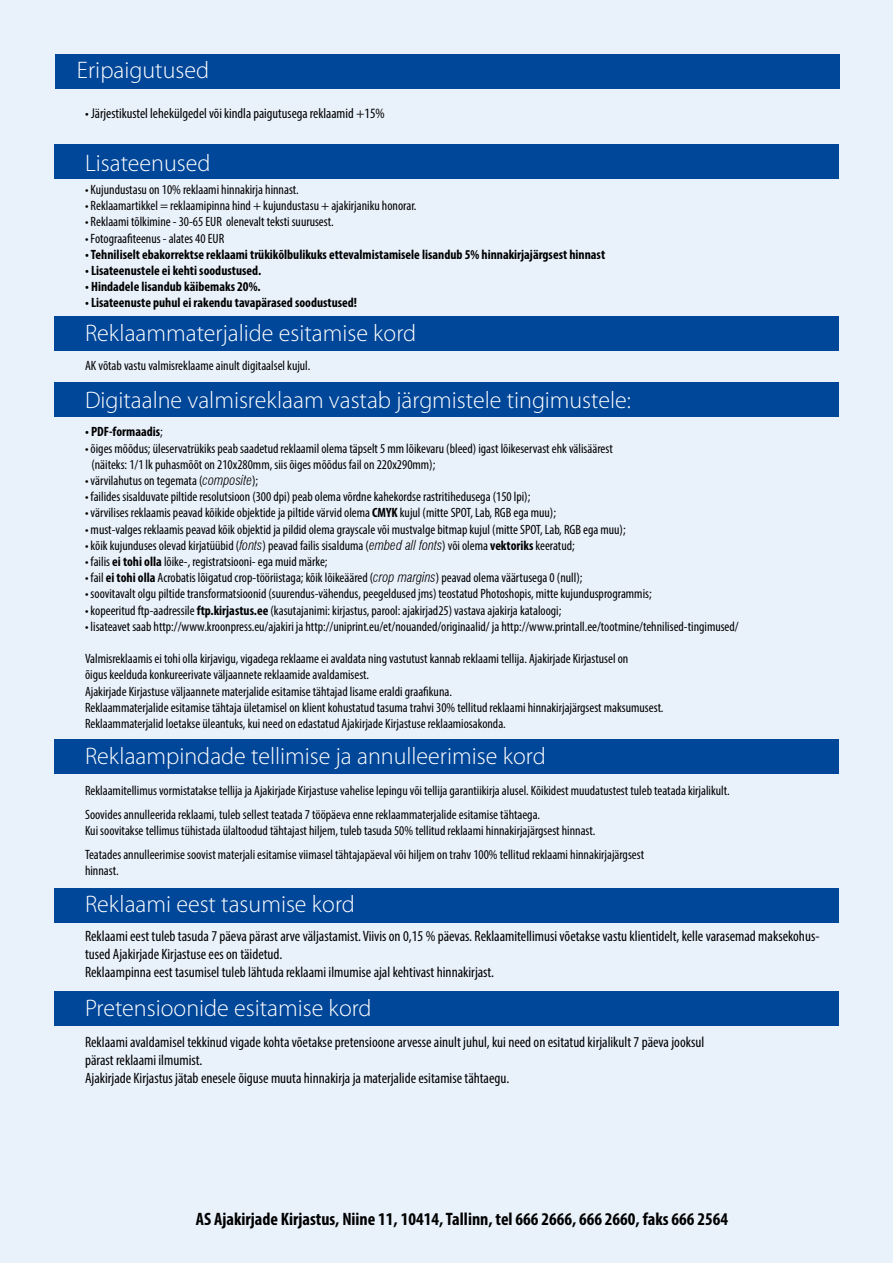
<style>
.page{position:relative;width:893px;height:1263px;background:#e9f1fb}
.page>*{position:absolute;margin:0;border:0;box-sizing:border-box;transform-origin:0 0}
.t1{font:300 24px "Myriad Pro";color:#fff}
.t2{font:700 condensed 18px "Myriad Pro";color:#000}
.t3{font:condensed 15px/18px "Myriad Pro";color:#000}
.t4{font:condensed 14.25px "Myriad Pro";color:#000}
.t5{font:condensed 13.5px/16.2px "Myriad Pro";color:#000}
.t6{font:700 condensed 13.5px "Myriad Pro";color:#000}
.s1{font-weight:400}
.s2{font-family:"Swiss 721 BT";font-weight:300;font-style:italic}
.s3{font-weight:700}
</style>
<div class="page">
<div style="left:54px;top:317px;width:785px;height:34px;background:#004699"></div>
<div style="left:54px;top:383px;width:785px;height:34px;background:#004699"></div>
<div style="left:54px;top:739px;width:785px;height:34px;background:#004699"></div>
<div style="left:54px;top:888px;width:785px;height:34px;background:#004699"></div>
<div style="left:54px;top:991px;width:785px;height:34px;background:#004699"></div>
<div style="left:54px;top:145px;width:785px;height:34px;background:#004699"></div>
<div style="left:55px;top:54px;width:785px;height:34px;background:#004699"></div>
<h1 class="t1" style="left:77px;top:57px;width:134px">Eripaigutused</h1>
<p class="t4" style="left:85px;top:104px;width:301px">• Järjestikustel lehekülgedel või kindla paigutusega reklaamid +15%</p>
<h1 class="t1" style="left:85px;top:149px;width:127px">Lisateenused</h1>
<p class="t5" style="left:85px;top:181px;width:215px">• Kujundustasu on 10% reklaami hinnakirja hinnast.</p>
<p class="t5" style="left:85px;top:197px;width:333px">• Reklaamartikkel = reklaamipinna hind + kujundustasu + ajakirjaniku honorar.</p>
<p class="t5" style="left:85px;top:214px;width:250px">• Reklaami tõlkimine - 30-65 EUR olenevalt teksti suurusest.</p>
<p class="t5" style="left:85px;top:230px;width:141px">• Fotograafiteenus - alates 40 EUR</p>
<p class="t6" style="left:85px;top:246px;width:522px">• Tehniliselt ebakorrektse reklaami trükikõlbulikuks ettevalmistamisele lisandub 5% hinnakirjajärgsest hinnast</p>
<p class="t6" style="left:85px;top:262px;width:178px">• Lisateenustele ei kehti soodustused.</p>
<p class="t6" style="left:85px;top:278px;width:177px">• Hindadele lisandub käibemaks 20%.</p>
<p class="t6" style="left:85px;top:294px;width:274px">• Lisateenuste puhul ei rakendu tavapärased soodustused!</p>
<h1 class="t1" style="left:85px;top:319px;width:333px">Reklaammaterjalide esitamise kord</h1>
<p class="t5" style="left:85px;top:358px;width:227px">AK võtab vastu valmisreklaame ainult digitaalsel kujul.</p>
<h1 class="t1" style="left:85px;top:386px;width:547px">Digitaalne valmisreklaam vastab järgmistele tingimustele:</h1>
<p class="t6" style="left:85px;top:423px;width:79px">• PDF-formaadis<span class="s1">;</span></p>
<p class="t5" style="left:91px;top:440px;width:523px;text-indent:-6px">• õiges mõõdus; üleservatrükiks peab saadetud reklaamil olema täpselt 5 mm lõikevaru (bleed) igast lõikeservast ehk välisäärest (näiteks: 1/1 lk puhasmõõt on 210x280mm, siis õiges mõõdus fail on 220x290mm);</p>
<p class="t5" style="left:85px;top:472px;width:175px">• värvilahutus on tegemata (<span class="s2">composite</span>);</p>
<p class="t5" style="left:85px;top:488px;width:447px">• failides sisalduvate piltide resolutsioon (300 dpi) peab olema võrdne kahekordse rastritihedusega (150 lpi);</p>
<p class="t5" style="left:85px;top:505px;width:472px">• värvilises reklaamis peavad kõikide objektide ja piltide värvid olema <span class="s3">CMYK</span> kujul (mitte SPOT, Lab, RGB ega muu);</p>
<p class="t5" style="left:85px;top:521px;width:542px">• must-valges reklaamis peavad kõik objektid ja pildid olema grayscale või mustvalge bitmap kujul (mitte SPOT, Lab, RGB ega muu);</p>
<p class="t5" style="left:85px;top:537px;width:491px">• kõik kujunduses olevad kirjatüübid (<span class="s2">fonts</span>) peavad failis sisalduma (<span class="s2">embed all fonts</span>) või olema <span class="s3">vektoriks</span> keeratud;</p>
<p class="t5" style="left:85px;top:553px;width:244px">• failis <span class="s3">ei tohi olla</span> lõike-, registratsiooni- ega muid märke;</p>
<p class="t5" style="left:85px;top:569px;width:499px">• fail <span class="s3">ei tohi olla</span> Acrobatis lõigatud crop-tööriistaga; kõik lõikeääred (<span class="s2">crop margins</span>) peavad olema väärtusega 0 (null);</p>
<p class="t5" style="left:85px;top:586px;width:568px">• soovitavalt olgu piltide transformatsioonid (suurendus-vähendus, peegeldused jms) teostatud Photoshopis, mitte kujundusprogrammis;</p>
<p class="t5" style="left:85px;top:602px;width:478px">• kopeeritud ftp-aadressile <span class="s3">ftp.kirjastus.ee</span> (kasutajanimi: kirjastus, parool: ajakirjad25) vastava ajakirja kataloogi;</p>
<p class="t5" style="left:85px;top:618px;width:655px">• lisateavet saab http://www.kroonpress.eu/ajakiri ja http://uniprint.eu/et/nouanded/originaalid/ ja http://www.printall.ee/tootmine/tehnilised-tingimused/</p>
<p class="t5" style="left:85px;top:650px;width:580px">Valmisreklaamis ei tohi olla kirjavigu, vigadega reklaame ei avaldata ning vastutust kannab reklaami tellija. Ajakirjade Kirjastusel on<br>õigus keelduda konkureerivate väljaannete reklaamide avaldamisest.<br>Ajakirjade Kirjastuse väljaannete materjalide esitamise tähtajad lisame eraldi graafikuna.<br>Reklaammaterjalide esitamise tähtaja ületamisel on klient kohustatud tasuma trahvi 30% tellitud reklaami hinnakirjajärgsest maksumusest.<br>Reklaammaterjalid loetakse üleantuks, kui need on edastatud Ajakirjade Kirjastuse reklaamiosakonda.</p>
<h1 class="t1" style="left:85px;top:743px;width:462px">Reklaampindade tellimise ja annulleerimise kord</h1>
<p class="t5" style="left:85px;top:778px;width:646px;line-height:23.7px">Reklaamitellimus vormistatakse tellija ja Ajakirjade Kirjastuse vahelise lepingu või tellija garantiikirja alusel. Kõikidest muudatustest tuleb teatada kirjalikult.<br>Soovides annulleerida reklaami, tuleb sellest teatada 7 tööpäeva enne reklaammaterjalide esitamise tähtaega.</p>
<p class="t5" style="left:85px;top:818px;width:561px;line-height:23.7px">Kui soovitakse tellimus tühistada ülaltoodud tähtajast hiljem, tuleb tasuda 50% tellitud reklaami hinnakirjajärgsest hinnast.<br>Teatades annulleerimise soovist materjali esitamise viimasel tähtajapäeval või hiljem on trahv 100% tellitud reklaami hinnakirjajärgsest</p>
<p class="t5" style="left:85px;top:862px;width:35px">hinnast.</p>
<h1 class="t1" style="left:85px;top:891px;width:271px">Reklaami eest tasumise kord</h1>
<p class="t3" style="left:85px;top:927px;width:736px">Reklaami eest tuleb tasuda 7 päeva pärast arve väljastamist. Viivis on 0,15 % päevas. Reklaamitellimusi võetakse vastu klientidelt, kelle varasemad maksekohus&shy;tused Ajakirjade Kirjastuse ees on täidetud.<br>Reklaampinna eest tasumisel tuleb lähtuda reklaami ilmumise ajal kehtivast hinnakirjast.</p>
<h1 class="t1" style="left:85px;top:994px;width:288px">Pretensioonide esitamise kord</h1>
<p class="t3" style="left:85px;top:1033px;width:621px">Reklaami avaldamisel tekkinud vigade kohta võetakse pretensioone arvesse ainult juhul, kui need on esitatud kirjalikult 7 päeva jooksul pärast reklaami ilmumist.<br>Ajakirjade Kirjastus jätab enesele õiguse muuta hinnakirja ja materjalide esitamise tähtaegu.</p>
<h2 class="t2" style="left:196px;top:1208px;width:534px">AS Ajakirjade Kirjastus, Niine 11, 10414, Tallinn, tel 666 2666, 666 2660, faks 666 2564</h2>
</div>
